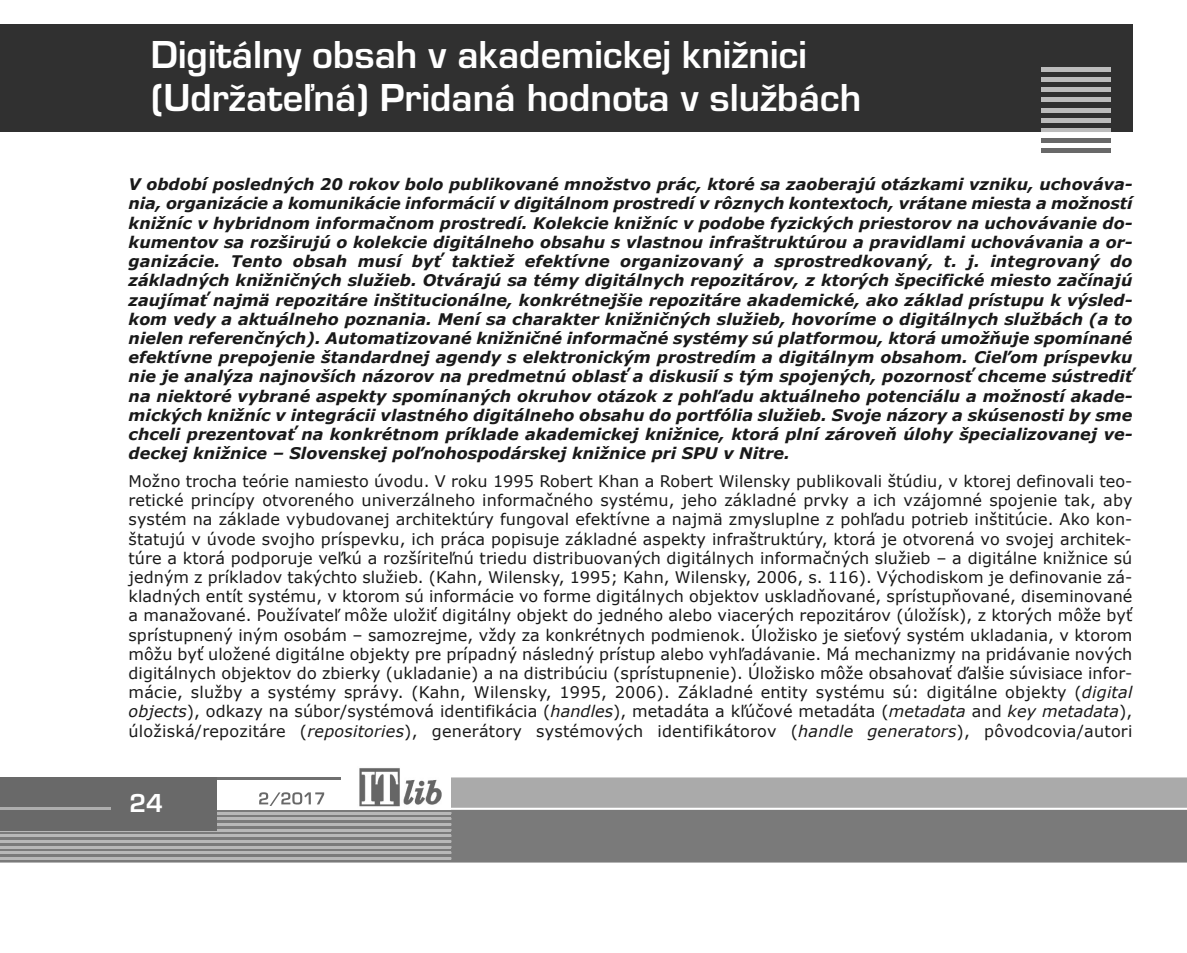
<style>
.page{position:relative;width:1187px;height:953px;background:#fff}
.page>*{position:absolute;margin:0;border:0;box-sizing:border-box;transform-origin:0 0}
.t1{font:36px/43.2px "Euromode CE Bold";color:#fff}
.t2{font:24px "Euromode CE Bold";color:#fff}
.t3{font:16px/19.2px "Verdana";letter-spacing:.015em;color:#191919;text-align:justify}
.t4{font:italic 700 16px/19.2px "Verdana";color:#191919;text-align:justify}
.s1{font-style:italic}
</style>
<div class="page">
<div style="left:451px;top:777px;width:736px;height:30px;background:#aaa"></div>
<svg style="left:0;top:809px;width:1187px;height:53px;background:#808080"></svg>
<hr style="left:216px;top:777px;width:125px;height:2px;background:#707070">
<img style="left:359px;top:768px;width:82px;height:39px">
<svg style="left:259px;top:792px;width:65px;height:14px"></svg>
<hr style="left:0;top:857px;width:451px;height:2px;background:#b8b8b8">
<hr style="left:0;top:851px;width:451px;height:2px;background:#b8b8b8">
<hr style="left:0;top:846px;width:451px;height:2px;background:#b8b8b8">
<hr style="left:0;top:840px;width:451px;height:2px;background:#b8b8b8">
<hr style="left:0;top:834px;width:451px;height:2px;background:#b8b8b8">
<hr style="left:0;top:829px;width:451px;height:2px;background:#b8b8b8">
<hr style="left:0;top:823px;width:451px;height:2px;background:#b8b8b8">
<hr style="left:0;top:817px;width:451px;height:2px;background:#b8b8b8">
<hr style="left:0;top:812px;width:451px;height:2px;background:#b8b8b8">
<div style="left:0;top:777px;width:217px;height:54px;background:#696969"></div>
<hr style="left:0;top:807px;width:111px;height:2px;background:#aeaeae">
<div style="left:0;top:24px;width:1132px;height:108px;background:#303030"></div>
<hr style="left:1041px;top:67px;width:70px;height:4px;background:#bcbcbc">
<hr style="left:1041px;top:77px;width:70px;height:4px;background:#bcbcbc">
<hr style="left:1041px;top:88px;width:70px;height:4px;background:#bcbcbc">
<hr style="left:1041px;top:98px;width:70px;height:4px;background:#bcbcbc">
<hr style="left:1041px;top:108px;width:70px;height:4px;background:#bcbcbc">
<hr style="left:1041px;top:118px;width:70px;height:4px;background:#bcbcbc">
<hr style="left:1041px;top:128px;width:70px;height:4px;background:#bcbcbc">
<hr style="left:1041px;top:139px;width:70px;height:4px;background:#686868">
<hr style="left:1041px;top:149px;width:70px;height:4px;background:#686868">
<h1 class="t1" style="left:151px;top:33px;width:712px">Digitálny obsah v akademickej knižnici (Udržateľná) Pridaná hodnota v službách</h1>
<p class="t4" style="left:129px;top:174px;width:1005px">V období posledných 20 rokov bolo publikované množstvo prác, ktoré sa zaoberajú otázkami vzniku, uchováva&shy;nia, organizácie a komunikácie informácií v digitálnom prostredí v rôznych kontextoch, vrátane miesta a možností knižníc v hybridnom informačnom prostredí. Kolekcie knižníc v podobe fyzických priestorov na uchovávanie do&shy;kumentov sa rozširujú o kolekcie digitálneho obsahu s vlastnou infraštruktúrou a pravidlami uchovávania a or&shy;ganizácie. Tento obsah musí byť taktiež efektívne organizovaný a sprostredkovaný, t. j. integrovaný do základných knižničných služieb. Otvárajú sa témy digitálnych repozitárov, z ktorých špecifické miesto začínajú zaujímať najmä repozitáre inštitucionálne, konkrétnejšie repozitáre akademické, ako základ prístupu k výsled&shy;kom vedy a aktuálneho poznania. Mení sa charakter knižničných služieb, hovoríme o digitálnych službách (a to nielen referenčných). Automatizované knižničné informačné systémy sú platformou, ktorá umožňuje spomínané efektívne prepojenie štandardnej agendy s elektronickým prostredím a digitálnym obsahom. Cieľom príspevku nie je analýza najnovších názorov na predmetnú oblasť a diskusií s tým spojených, pozornosť chceme sústrediť na niektoré vybrané aspekty spomínaných okruhov otázok z pohľadu aktuálneho potenciálu a možností akade&shy;mických knižníc v integrácii vlastného digitálneho obsahu do portfólia služieb. Svoje názory a skúsenosti by sme chceli prezentovať na konkrétnom príklade akademickej knižnice, ktorá plní zároveň úlohy špecializovanej ve&shy;deckej knižnice – Slovenskej poľnohospodárskej knižnice pri SPU v Nitre.</p>
<p class="t3" style="left:129px;top:471px;width:1005px">Možno trocha teórie namiesto úvodu. V roku 1995 Robert Khan a Robert Wilensky publikovali štúdiu, v ktorej definovali teo&shy;retické princípy otvoreného univerzálneho informačného systému, jeho základné prvky a ich vzájomné spojenie tak, aby systém na základe vybudovanej architektúry fungoval efektívne a najmä zmysluplne z pohľadu potrieb inštitúcie. Ako kon&shy;štatujú v úvode svojho príspevku, ich práca popisuje základné aspekty infraštruktúry, ktorá je otvorená vo svojej architek&shy;túre a ktorá podporuje veľkú a rozšíriteľnú triedu distribuovaných digitálnych informačných služieb – a digitálne knižnice sú jedným z príkladov takýchto služieb. (Kahn, Wilensky, 1995; Kahn, Wilensky, 2006, s. 116). Východiskom je definovanie zá&shy;kladných entít systému, v ktorom sú informácie vo forme digitálnych objektov uskladňované, sprístupňované, diseminované a manažované. Používateľ môže uložiť digitálny objekt do jedného alebo viacerých repozitárov (úložísk), z ktorých môže byť sprístupnený iným osobám – samozrejme, vždy za konkrétnych podmienok. Úložisko je sieťový systém ukladania, v ktorom môžu byť uložené digitálne objekty pre prípadný následný prístup alebo vyhľadávanie. Má mechanizmy na pridávanie nových digitálnych objektov do zbierky (ukladanie) a na distribúciu (sprístupnenie). Úložisko môže obsahovať ďalšie súvisiace infor&shy;mácie, služby a systémy správy. (Kahn, Wilensky, 1995, 2006). Základné entity systému sú: digitálne objekty (<span class="s1">digital objects</span>), odkazy na súbor/systémová identifikácia (<span class="s1">handles</span>), metadáta a kľúčové metadáta (<span class="s1">metadata</span> and <span class="s1">key metadata</span>), úložiská/repozitáre (<span class="s1">repositories</span>), generátory systémových identifikátorov (<span class="s1">handle generators</span>), pôvodcovia/autori</p>
<h2 class="t2" style="left:129px;top:788px;width:35px">24</h2>
</div>
